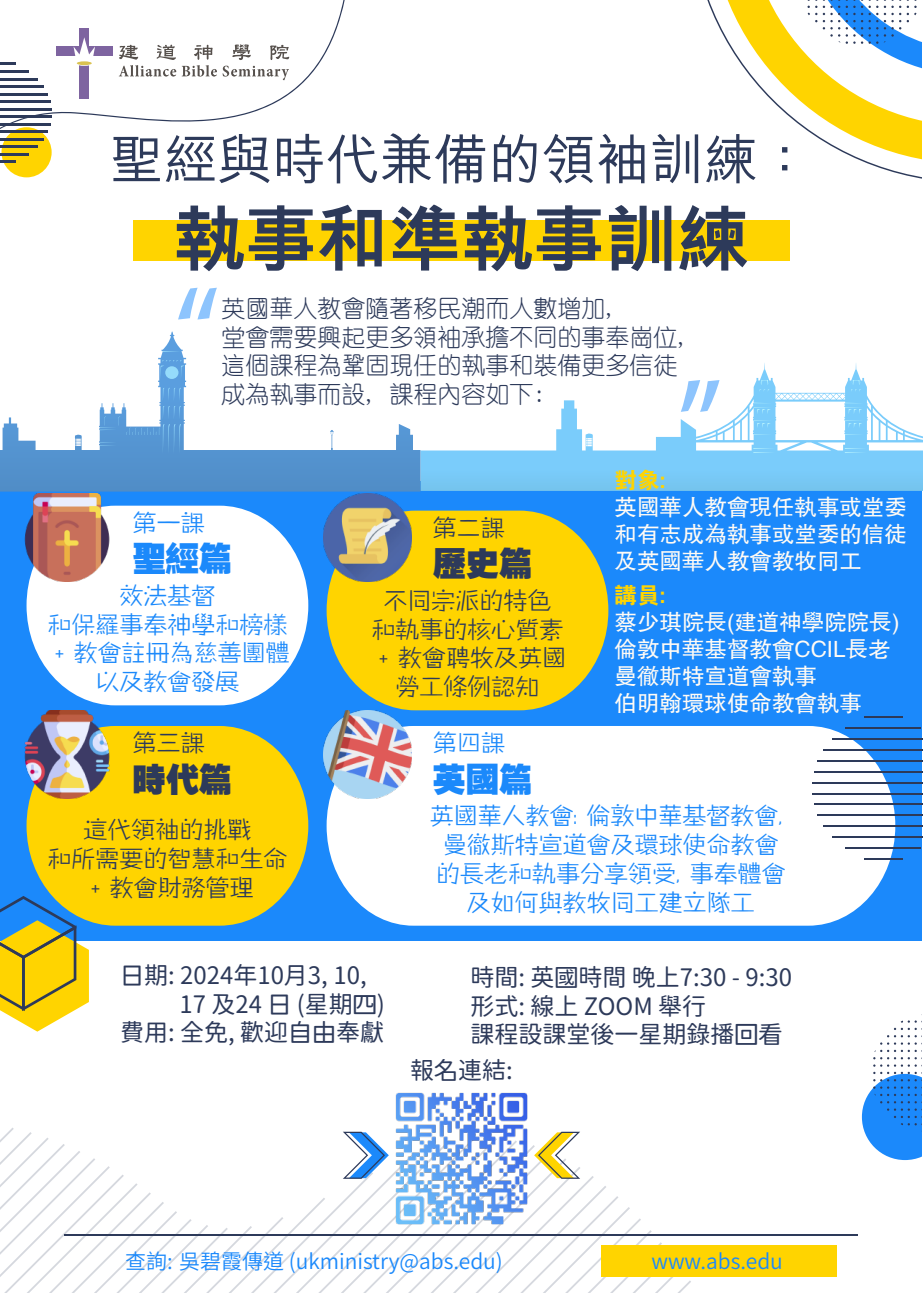
<style>
.page{position:relative;width:923px;height:1293px;background:#fff}
.page>*{position:absolute;margin:0;border:0;box-sizing:border-box;transform-origin:0 0}
.t1{font:800 72px "M Hei HK";color:#2d3a5a}
.t2{font:500 54px "M Hei HK";color:#2d3a5a}
.t3{font:33px "FZCCHK GBK1 0";color:#1b89fb}
.t4{font:33px "FZCCHK GBK1 0";color:#2d3a5a}
.t5{font:24px/28.8px "FZZHYK GBK1 0";color:#1b89fb;text-align:center}
.t6{font:24px/28.8px "Swei Gothic CJ Kjp";color:#2d3a5a}
.t7{font:24px/28.8px "You Yuan";color:#2d3a5a}
.t8{font:24px/28.8px "FZZHYK GBK1 0";color:#2d3a5a;text-align:center}
.t9{font:22.5px/27px "FZHTK GBK1 0";color:#fffbf5;text-align:justify}
.t10{font:22.5px "FZDHTK GBK1 0";color:#ffd400}
.t11{font:21px "Source Han Sans HC";color:#1b89fb}
</style>
<div class="page">
<div style="left:0;top:481px;width:921px;height:460px;background:#1b89fb"></div>
<svg style="left:178px;top:288px;width:39px;height:31px"></svg>
<div style="left:602px;top:1245px;width:235px;height:31px;background:#ffd400"></div>
<hr style="left:65px;top:1234px;width:793px;height:2px;background:#2d3a5a">
<div style="left:133px;top:220px;width:656px;height:40px;background:#ffd400"></div>
<svg style="left:0;top:1128px;width:691px;height:165px"></svg>
<svg style="left:0;top:896px;width:89px;height:136px"></svg>
<svg style="left:862px;top:1014px;width:60px;height:146px"></svg>
<svg style="left:0;top:0;width:345px;height:178px"></svg>
<div style="left:2px;top:127px;width:50px;height:50px;background:#ffd400;border-radius:50%"></div>
<hr style="left:0;top:70px;width:29px;height:3px;background:#2d3a5a">
<svg style="left:0;top:63px;width:16px;height:2px"></svg>
<svg style="left:0;top:161px;width:16px;height:2px"></svg>
<hr style="left:0;top:78px;width:38px;height:2px;background:#2d3a5a">
<hr style="left:0;top:85px;width:44px;height:3px;background:#2d3a5a">
<hr style="left:0;top:93px;width:48px;height:2px;background:#2d3a5a">
<hr style="left:0;top:101px;width:50px;height:2px;background:#2d3a5a">
<hr style="left:0;top:108px;width:51px;height:2px;background:#2d3a5a">
<hr style="left:0;top:116px;width:51px;height:2px;background:#2d3a5a">
<hr style="left:0;top:123px;width:50px;height:2px;background:#2d3a5a">
<hr style="left:0;top:131px;width:48px;height:2px;background:#2d3a5a">
<hr style="left:0;top:138px;width:44px;height:2px;background:#2d3a5a">
<hr style="left:0;top:146px;width:38px;height:2px;background:#2d3a5a">
<hr style="left:0;top:153px;width:29px;height:2px;background:#2d3a5a">
<svg style="left:707px;top:0;width:214px;height:179px"></svg>
<svg style="left:420px;top:363px;width:503px;height:128px"></svg>
<svg style="left:754px;top:434px;width:18px;height:1px"></svg>
<svg style="left:759px;top:380px;width:11px;height:12px"></svg>
<svg style="left:754px;top:403px;width:18px;height:11px"></svg>
<svg style="left:754px;top:420px;width:18px;height:8px"></svg>
<svg style="left:753px;top:448px;width:22px;height:5px"></svg>
<svg style="left:845px;top:434px;width:19px;height:1px"></svg>
<svg style="left:851px;top:380px;width:10px;height:12px"></svg>
<svg style="left:845px;top:403px;width:19px;height:11px"></svg>
<svg style="left:845px;top:420px;width:19px;height:8px"></svg>
<svg style="left:845px;top:448px;width:22px;height:5px"></svg>
<svg style="left:0;top:332px;width:420px;height:160px"></svg>
<svg style="left:161px;top:360px;width:24px;height:19px"></svg>
<div style="left:165px;top:366px;width:13px;height:13px;background:#95dbfb;border-radius:50%"></div>
<svg style="left:163px;top:351px;width:18px;height:1px"></svg>
<svg style="left:100px;top:416px;width:20px;height:15px"></svg>
<svg style="left:100px;top:443px;width:17px;height:3px"></svg>
<svg style="left:126px;top:388px;width:55px;height:66px"></svg>
<div style="left:327px;top:726px;width:568px;height:200px;background:#fff"></div>
<svg style="left:27px;top:506px;width:281px;height:199px;fill:#fff"></svg>
<svg style="left:27px;top:726px;width:281px;height:200px;fill:#ffd400"></svg>
<img style="left:24px;top:711px;width:87px;height:87px">
<img style="left:24px;top:494px;width:87px;height:87px">
<svg style="left:327px;top:511px;width:281px;height:199px;fill:#ffd400"></svg>
<img style="left:324px;top:494px;width:87px;height:87px">
<img style="left:324px;top:711px;width:87px;height:87px">
<img style="left:380px;top:1092px;width:162px;height:147px">
<hr style="left:845px;top:727px;width:76px;height:2px;background:#2d3a5a">
<hr style="left:864px;top:716px;width:38px;height:2px;background:#2d3a5a">
<hr style="left:864px;top:858px;width:38px;height:2px;background:#2d3a5a">
<hr style="left:832px;top:738px;width:91px;height:2px;background:#2d3a5a">
<hr style="left:823px;top:749px;width:100px;height:2px;background:#2d3a5a">
<hr style="left:818px;top:760px;width:105px;height:2px;background:#2d3a5a">
<hr style="left:814px;top:771px;width:109px;height:2px;background:#2d3a5a">
<hr style="left:813px;top:782px;width:110px;height:1px;background:#2d3a5a">
<hr style="left:813px;top:793px;width:110px;height:1px;background:#2d3a5a">
<hr style="left:814px;top:803px;width:109px;height:2px;background:#2d3a5a">
<hr style="left:818px;top:814px;width:105px;height:2px;background:#2d3a5a">
<hr style="left:823px;top:825px;width:100px;height:2px;background:#2d3a5a">
<hr style="left:832px;top:836px;width:91px;height:2px;background:#2d3a5a">
<hr style="left:845px;top:847px;width:76px;height:2px;background:#2d3a5a">
<svg style="left:223px;top:66px;width:66px;height:14px"></svg>
<svg style="left:119px;top:45px;width:57px;height:32px"></svg>
<svg style="left:182px;top:45px;width:35px;height:32px"></svg>
<svg style="left:232px;top:44px;width:19px;height:16px"></svg>
<svg style="left:270px;top:45px;width:19px;height:15px"></svg>
<div style="left:56px;top:47px;width:56px;height:9px;background:#7e64a0"></div>
<div style="left:80px;top:28px;width:9px;height:71px;background:#7e64a0"></div>
<svg style="left:74px;top:37px;width:21px;height:29px"></svg>
<svg style="left:77px;top:61px;width:15px;height:4px"></svg>
<h2 class="t2" style="left:110px;top:120px;width:704px">聖經與時代兼備的領袖訓練：</h2>
<h1 class="t1" style="left:173px;top:189px;width:578px">執事和準執事訓練</h1>
<p class="t7" style="left:221px;top:294px;width:469px">英國華人教會隨著移民潮而人數增加,<br>堂會需要興起更多領袖承擔不同的事奉崗位,這個課程為鞏固現任的執事和裝備更多信徒成為執事而設, 課程內容如下:</p>
<p class="t5" style="left:133px;top:509px;width:74px">第一課</p>
<h3 class="t3" style="left:133px;top:539px;width:101px">聖經篇</h3>
<p class="t5" style="left:47px;top:582px;width:244px">效法基督<br>和保羅事奉神學和榜樣+ 教會註冊為慈善團體以及教會發展</p>
<p class="t8" style="left:133px;top:729px;width:73px">第三課</p>
<h3 class="t4" style="left:133px;top:759px;width:101px">時代篇</h3>
<p class="t8" style="left:47px;top:816px;width:241px">這代領袖的挑戰<br>和所需要的智慧和生命+ 教會財務管理</p>
<p class="t8" style="left:433px;top:514px;width:73px">第二課</p>
<h3 class="t4" style="left:433px;top:544px;width:100px">歷史篇</h3>
<p class="t8" style="left:371px;top:587px;width:196px">不同宗派的特色和執事的核心質素+ 教會聘牧及英國勞工條例認知</p>
<p class="t10" style="left:615px;top:467px;width:53px">對象:</p>
<p class="t9" style="left:615px;top:493px;width:294px">英國華人教會現任執事或堂委和有志成為執事或堂委的信徒及英國華人教會教牧同工</p>
<p class="t10" style="left:615px;top:583px;width:53px">講員:</p>
<p class="t9" style="left:615px;top:609px;width:286px;text-align:left">蔡少琪院長(建道神學院院長)倫敦中華基督教會CCIL長老曼徹斯特宣道會執事<br>伯明翰環球使命教會執事</p>
<p class="t5" style="left:433px;top:729px;width:73px">第四課</p>
<h3 class="t3" style="left:433px;top:759px;width:100px">英國篇</h3>
<p class="t5" style="left:430px;top:802px;width:357px">英國華人教會: 倫敦中華基督教會,曼徹斯特宣道會及環球使命教會的長老和執事分享領受, 事奉體會及如何與教牧同工建立隊工</p>
<p class="t6" style="left:120px;top:961px;width:248px">日期: 2024年10月3, 10,</p>
<p class="t6" style="left:179px;top:990px;width:207px">17 及24 日 (星期四)</p>
<p class="t6" style="left:120px;top:1019px;width:266px">費用: 全免, 歡迎自由奉獻</p>
<p class="t6" style="left:470px;top:963px;width:323px">時間: 英國時間 晚上7:30 - 9:30形式: 線上 ZOOM 舉行<br>課程設課堂後一星期錄播回看</p>
<p class="t6" style="left:410px;top:1057px;width:104px">報名連結:</p>
<p class="t11" style="left:125px;top:1250px;width:379px">查詢: 吳碧霞傳道 (ukministry@abs.edu)</p>
<p class="t11" style="left:651px;top:1250px;width:133px">www.abs.edu</p>
</div>
